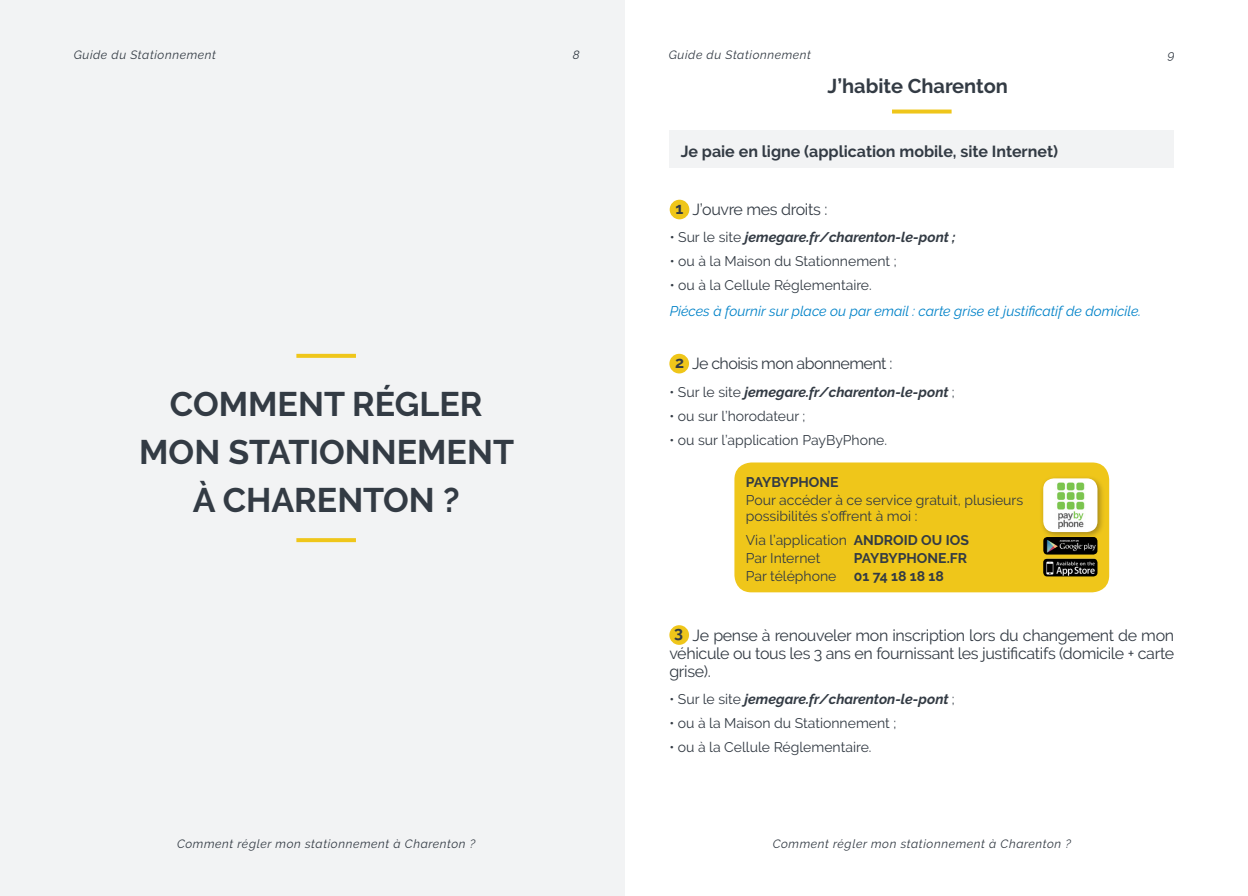
<style>
.page{position:relative;width:1248px;height:896px;background:#fff}
.page>*{position:absolute;margin:0;border:0;box-sizing:border-box;transform-origin:0 0}
.t1{font:700 34px/48px "Raleway";color:#333b44;text-align:center}
.Sous_titre{font:700 20px "Raleway";color:#333b44}
.Texte{font:16px/18px "Raleway";letter-spacing:-.02em;color:#333b44;text-align:justify}
.En_tete{font:700 16px "Raleway";color:#333b44}
.t2{font:14px/16.8px "Raleway";color:#333b44}
.t3{font:italic 700 14px "Raleway";color:#333b44}
.t4{font:italic 14px "Raleway";color:#0082c8}
.t5{font:700 14px "Raleway";color:#333b44}
.t6{font:italic 12px "Raleway";letter-spacing:.05em;color:#333b44}
.s1{font-weight:400;font-style:normal}
.s2{font-weight:700}
</style>
<div class="page">
<div style="left:0;top:0;width:624px;height:896px;background:#f2f3f4"></div>
<div style="left:669px;top:131px;width:505px;height:37px;background:#f2f3f4"></div>
<div style="left:669px;top:200px;width:20px;height:19px;background:#efc61a;border-radius:50%"></div>
<div style="left:669px;top:354px;width:20px;height:19px;background:#efc61a;border-radius:50%"></div>
<div style="left:669px;top:625px;width:20px;height:20px;background:#efc61a;border-radius:50%"></div>
<svg style="left:296px;top:538px;width:60px;height:4px"></svg>
<svg style="left:296px;top:354px;width:60px;height:4px"></svg>
<svg style="left:892px;top:110px;width:59px;height:4px"></svg>
<div style="left:734px;top:462px;width:375px;height:130px;background:#efc61a;border-radius:17px"></div>
<div style="left:1039px;top:475px;width:65px;height:64px;background:#231f20;opacity:.35"></div>
<div style="left:1043px;top:478px;width:54px;height:54px;background:#fff;border-radius:11px"></div>
<img style="left:1057px;top:482px;width:28px;height:46px">
<img style="left:1043px;top:558px;width:54px;height:18px">
<img style="left:1043px;top:537px;width:54px;height:17px">
<p class="t6" style="left:74px;top:48px;width:144px">Guide du Stationnement</p>
<p class="t6" style="left:573px;top:48px;width:8px">8</p>
<p class="t6" style="left:668px;top:48px;width:144px">Guide du Stationnement</p>
<p class="t6" style="left:1167px;top:48px;width:8px">9</p>
<p class="Sous_titre" style="left:827px;top:74px;width:182px">J’habite Charenton</p>
<p class="En_tete" style="left:680px;top:142px;width:379px">Je paie en ligne (application mobile, site Internet)</p>
<p class="En_tete" style="left:675px;top:199px;width:9px">1</p>
<p class="Texte" style="left:692px;top:200px;width:136px">J’ouvre mes droits :</p>
<p class="t3" style="left:669px;top:229px;width:287px"><span class="s1">• Sur le site</span> jemegare.fr/charenton-le-pont ;</p>
<p class="t2" style="left:669px;top:253px;width:228px">• ou à la Maison du Stationnement ;</p>
<p class="t2" style="left:669px;top:277px;width:204px">• ou à la Cellule Réglementaire.</p>
<p class="t4" style="left:669px;top:303px;width:473px">Piéces à fournir sur place ou par email : carte grise et justificatif de domicile.</p>
<p class="t1" style="left:139px;top:380px;width:376px">COMMENT RÉGLER<br>MON STATIONNEMENT<br>À CHARENTON ?</p>
<p class="En_tete" style="left:675px;top:353px;width:11px">2</p>
<p class="Texte" style="left:692px;top:354px;width:202px">Je choisis mon abonnement :</p>
<p class="t3" style="left:669px;top:383px;width:287px"><span class="s1">• Sur le site</span> jemegare.fr/charenton-le-pont <span class="s1">;</span></p>
<p class="t2" style="left:669px;top:407px;width:138px">• ou sur l’horodateur ;</p>
<p class="t2" style="left:669px;top:431px;width:219px">• ou sur l’application PayByPhone.</p>
<p class="t5" style="left:745px;top:474px;width:94px">PAYBYPHONE</p>
<p class="t2" style="left:745px;top:491px;width:279px">Pour accéder à ce service gratuit, plusieurs possibilités s’offrent à moi :</p>
<p class="t2" style="left:745px;top:532px;width:225px">Via l’application <span class="s2">ANDROID OU IOS</span></p>
<p class="t2" style="left:745px;top:550px;width:76px">Par Internet</p>
<p class="t5" style="left:853px;top:550px;width:115px">PAYBYPHONE.FR</p>
<p class="t2" style="left:745px;top:568px;width:200px">Par téléphone <span class="s2">01 74 18 18 18</span></p>
<p class="Texte" style="left:669px;top:626px;width:506px;text-indent:23px">Je pense à renouveler mon inscription lors du changement de mon véhicule ou tous les 3 ans en fournissant les justificatifs (domicile + carte grise).</p>
<p class="En_tete" style="left:674px;top:623px;width:10px">3</p>
<p class="t3" style="left:669px;top:691px;width:287px"><span class="s1">• Sur le site</span> jemegare.fr/charenton-le-pont <span class="s1">;</span></p>
<p class="t2" style="left:669px;top:715px;width:228px">• ou à la Maison du Stationnement ;</p>
<p class="t2" style="left:669px;top:739px;width:204px">• ou à la Cellule Réglementaire.</p>
<p class="t6" style="left:177px;top:837px;width:300px">Comment régler mon stationnement à Charenton ?</p>
<p class="t6" style="left:772px;top:837px;width:300px">Comment régler mon stationnement à Charenton ?</p>
</div>
